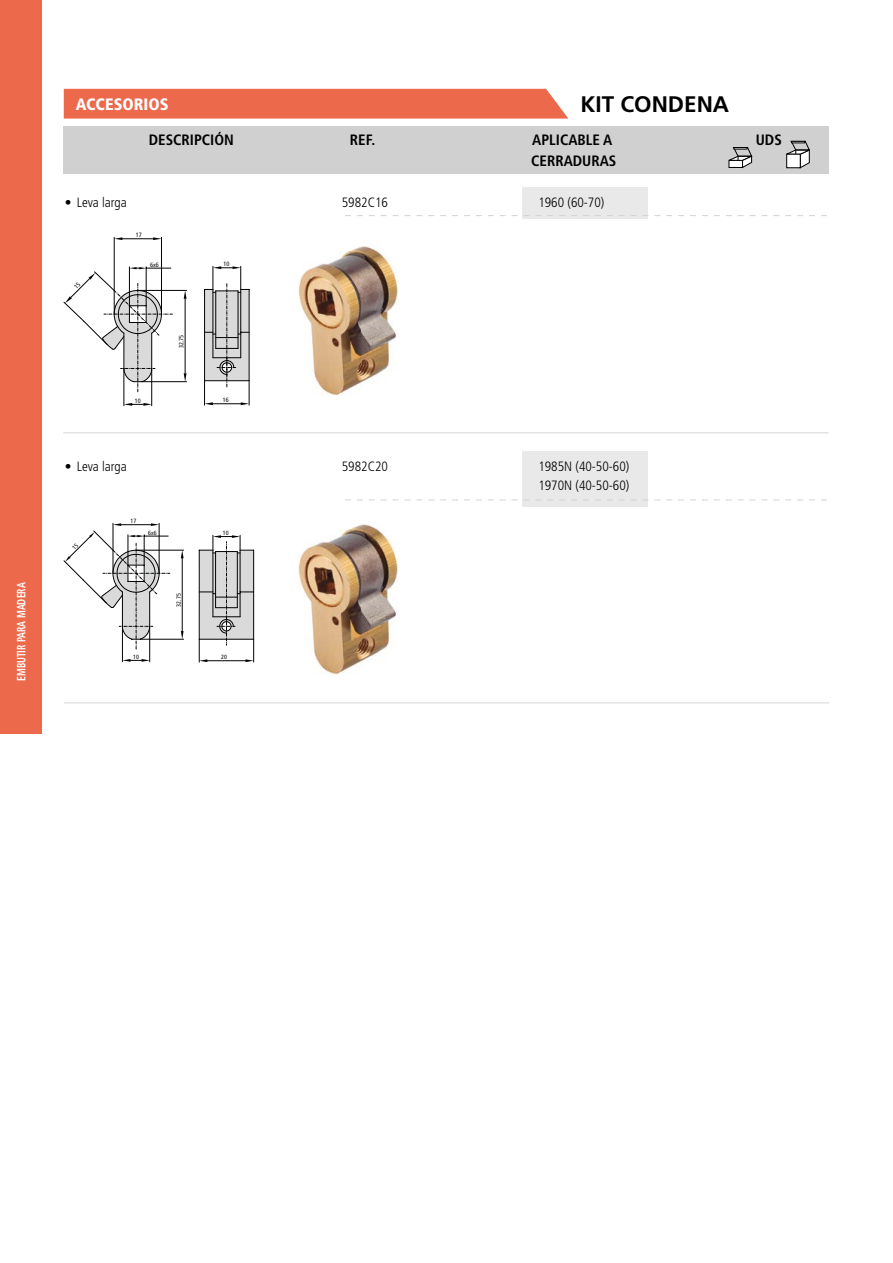
<style>
.page{position:relative;width:893px;height:1263px;background:#fff}
.page>*{position:absolute;margin:0;border:0;box-sizing:border-box;transform-origin:0 0}
.t1{font:700 22.5px "Frutiger LT Std";color:#000}
.t2{font:900 condensed 16.5px "Frutiger LT Std";color:#fff}
.t3{font:700 condensed 15px "Frutiger LT Std";color:#000}
.t4{font:300 condensed 13.5px/18.8px "Frutiger LT Std";color:#000}
.t5{font:700 condensed 12px "Frutiger LT Std";color:#fff;scale:.8 1}
.t6{font:condensed 6.3px "Frutiger LT Std";color:#010202}
.t7{font:condensed 6.15px "Frutiger LT Std";color:#010202}
</style>
<div class="page">
<div style="left:0;top:0;width:42px;height:733px;background:#ed694b"></div>
<div style="left:523px;top:187px;width:125px;height:31px;background:#e9e9e9"></div>
<div style="left:523px;top:451px;width:125px;height:55px;background:#e9e9e9"></div>
<hr style="left:63px;top:432px;width:766px;height:2px;background:#e3e3e3">
<hr style="left:64px;top:702px;width:765px;height:2px;background:#e3e3e3">
<svg style="left:345px;top:215px;width:482px;height:1px"></svg>
<svg style="left:345px;top:499px;width:482px;height:1px"></svg>
<div style="left:64px;top:89px;width:504px;height:30px;background:#ed694b"></div>
<hr style="left:114px;top:237px;width:1px;height:77px;background:#010202">
<hr style="left:161px;top:237px;width:1px;height:77px;background:#010202">
<hr style="left:122px;top:238px;width:31px;height:1px;background:#010202">
<svg style="left:114px;top:237px;width:8px;height:3px"></svg>
<svg style="left:153px;top:237px;width:8px;height:3px"></svg>
<img style="left:298px;top:246px;width:101px;height:150px">
<img style="left:298px;top:524px;width:101px;height:151px">
<div style="left:64px;top:126px;width:765px;height:48px;background:#d0d0d0"></div>
<svg style="left:728px;top:147px;width:25px;height:21px"></svg>
<svg style="left:786px;top:141px;width:24px;height:27px"></svg>
<svg style="left:64px;top:266px;width:186px;height:140px"></svg>
<svg style="left:64px;top:523px;width:190px;height:139px"></svg>
<p class="t5" style="left:14px;top:681px;width:125px;rotate:-90deg">EMBUTIR PARA MADERA</p>
<p class="t2" style="left:76px;top:94px;width:94px">ACCESORIOS</p>
<h1 class="t1" style="left:580px;top:91px;width:150px">KIT CONDENA</h1>
<p class="t3" style="left:149px;top:131px;width:87px">DESCRIPCIÓN</p>
<p class="t3" style="left:350px;top:131px;width:27px">REF.</p>
<p class="t3" style="left:532px;top:131px;width:82px">APLICABLE A</p>
<p class="t3" style="left:756px;top:131px;width:28px">UDS</p>
<p class="t3" style="left:531px;top:152px;width:87px">CERRADURAS</p>
<p class="t4" style="left:65px;top:194px;width:64px">• Leva larga</p>
<p class="t6" style="left:136px;top:231px;width:7px">17</p>
<p class="t6" style="left:150px;top:261px;width:10px">6x6</p>
<p class="t6" style="left:224px;top:260px;width:7px">10</p>
<p class="t4" style="left:342px;top:194px;width:48px">5982C16</p>
<p class="t4" style="left:538px;top:194px;width:68px">1960 (60-70)</p>
<p class="t6" style="left:135px;top:397px;width:7px">10</p>
<p class="t4" style="left:65px;top:458px;width:64px">• Leva larga</p>
<p class="t7" style="left:130px;top:518px;width:7px">17</p>
<p class="t6" style="left:178px;top:348px;width:15px;rotate:-90deg">32.75</p>
<p class="t6" style="left:223px;top:396px;width:7px">16</p>
<p class="t4" style="left:342px;top:458px;width:48px">5982C20</p>
<p class="t4" style="left:538px;top:458px;width:93px">1985N (40-50-60)<br>1970N (40-50-60)</p>
<p class="t7" style="left:148px;top:529px;width:10px">6x6</p>
<p class="t7" style="left:133px;top:653px;width:7px">10</p>
<p class="t7" style="left:175px;top:606px;width:15px;rotate:-90deg">32.75</p>
<p class="t7" style="left:223px;top:529px;width:7px">10</p>
<p class="t7" style="left:221px;top:653px;width:7px">20</p>
</div>
